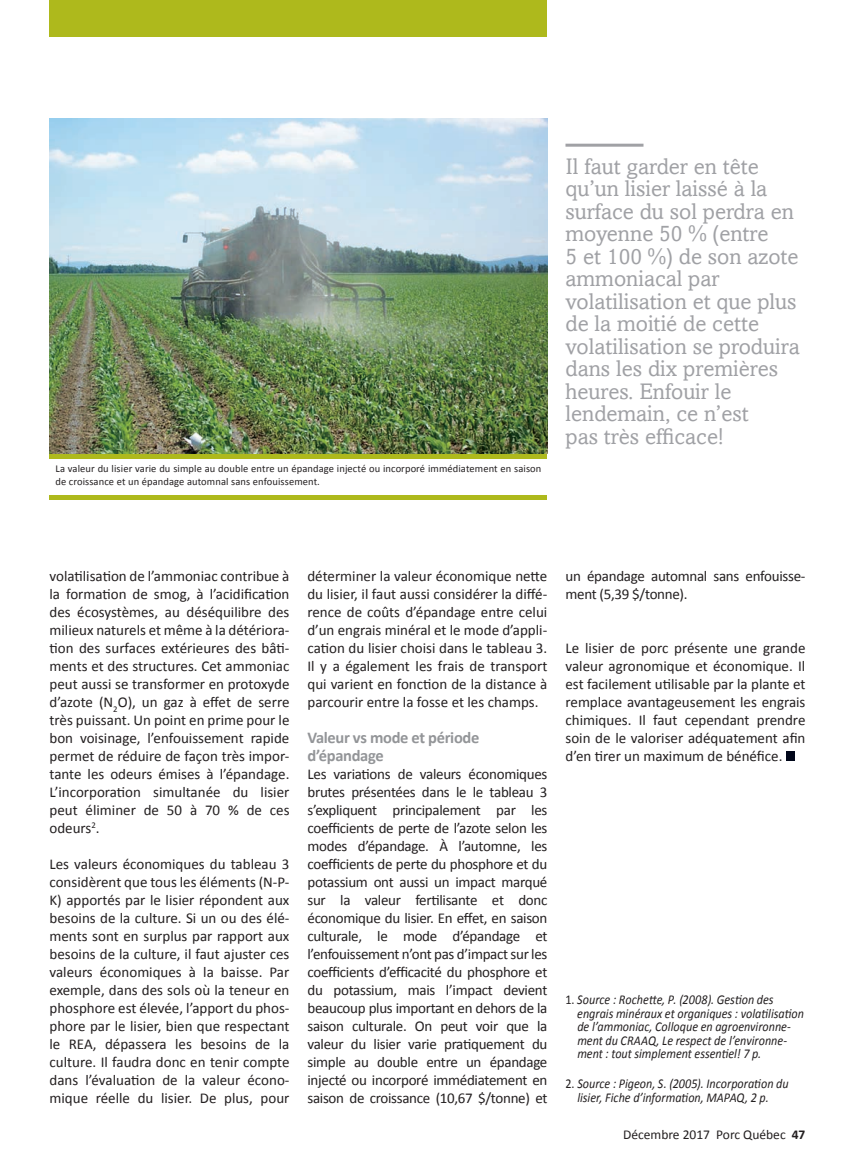
<style>
.page{position:relative;width:864px;height:1175px;background:#fff}
.page>*{position:absolute;margin:0;border:0;box-sizing:border-box;transform-origin:0 0}
.t1{font:22.5px/22.5px "Amasis";color:#a0a1a5}
.t2{font:700 16.5px/18px "Calibri";letter-spacing:-.02em;color:#939598}
.t3{font:15px/18px "Calibri";color:#231f20;text-align:justify}
.t4{font:15px/18px "Calibri";letter-spacing:-.02em;color:#231f20}
.t5{font:italic 13.5px/13.5px "Calibri";color:#231f20;scale:.9 1}
.t6{font:13.5px "Calibri";color:#231f20}
.t7{font:10.5px/12.8px "Calibri";letter-spacing:.01em;color:#231f20}
.s1{font-style:normal}
.s2{font-weight:700}
</style>
<div class="page">
<div style="left:50px;top:0;width:498px;height:37px;background:#aeb91c"></div>
<div style="left:786px;top:752px;width:9px;height:8px;background:#01071a"></div>
<hr style="left:566px;top:144px;width:78px;height:3px;background:#a0a1a5">
<img style="left:50px;top:118px;width:498px;height:336px">
<hr style="left:50px;top:454px;width:498px;height:4px;background:#aeb91c">
<div style="left:50px;top:495px;width:498px;height:5px;background:#aeb91c"></div>
<p class="t7" style="left:56px;top:462px;width:487px">La valeur du lisier varie du simple au double entre un épandage injecté ou incorporé immédiatement en saison de croissance et un épandage automnal sans enfouissement.</p>
<p class="t1" style="left:566px;top:154px;width:236px">Il faut garder en tête qu’un lisier laissé à la surface du sol perdra en moyenne 50 % (entre<br>5 et 100 %) de son azote ammoniacal par volatilisation et que plus de la moitié de cette volatilisation se produira dans les dix premières heures. Enfouir le lendemain, ce n’est<br>pas très efficace!</p>
<p class="t3" style="left:50px;top:566px;width:241px">vola lisa on de l’ammoniac contribue à</p>
<p class="t3" style="left:50px;top:584px;width:241px">la forma on de smog, à l’acidifica on</p>
<p class="t3" style="left:50px;top:602px;width:241px">des écosystèmes, au déséquilibre des</p>
<p class="t3" style="left:50px;top:620px;width:241px">milieux naturels et même à la détériora-</p>
<p class="t3" style="left:58px;top:638px;width:233px">on des surfaces extérieures des bâ -</p>
<p class="t3" style="left:50px;top:656px;width:241px">ments et des structures. Cet ammoniac</p>
<p class="t3" style="left:50px;top:674px;width:241px">peut aussi se transformer en protoxyde</p>
<p class="t3" style="left:50px;top:692px;width:242px">d’azote (N<sub>2</sub>O), un gaz à effet de serre</p>
<p class="t3" style="left:50px;top:710px;width:241px">très puissant. Un point en prime pour le</p>
<p class="t3" style="left:50px;top:728px;width:241px">bon voisinage, l’enfouissement rapide</p>
<p class="t3" style="left:50px;top:746px;width:241px">permet de réduire de façon très impor-</p>
<p class="t3" style="left:50px;top:764px;width:241px">tante les odeurs émises à l’épandage.</p>
<p class="t3" style="left:50px;top:782px;width:241px">L’incorpora on simultanée du lisier</p>
<p class="t3" style="left:50px;top:800px;width:242px">peut éliminer de 50 à 70 % de ces</p>
<p class="t3" style="left:50px;top:818px;width:52px">odeurs<sup>2</sup>.</p>
<p class="t3" style="left:49px;top:854px;width:242px">Les valeurs économiques du tableau 3 considèrent que tous les éléments (N-P-K) apportés par le lisier répondent aux besoins de la culture. Si un ou des élé&shy;ments sont en surplus par rapport aux besoins de la culture, il faut ajuster ces valeurs économiques à la baisse. Par exemple, dans des sols où la teneur en phosphore est élevée, l’apport du phos&shy;phore par le lisier, bien que respectant le REA, dépassera les besoins de la culture. Il faudra donc en tenir compte dans l’évalua on de la valeur écono&shy;mique réelle du lisier. De plus, pour</p>
<p class="t3" style="left:307px;top:566px;width:241px">déterminer la valeur économique ne"e du lisier, il faut aussi considérer la diffé&shy;rence de coûts d’épandage entre celui d’un engrais minéral et le mode d’appli&shy;ca on du lisier choisi dans le tableau 3.<br>Il y a également les frais de transport qui varient en fonc on de la distance à parcourir entre la fosse et les champs.</p>
<p class="t2" style="left:308px;top:728px;width:173px">Valeur vs mode et période d’épandage</p>
<p class="t3" style="left:308px;top:764px;width:241px">Les varia ons de valeurs économiques brutes présentées dans le le tableau 3 s’expliquent principalement par les coefficients de perte de l’azote selon les modes d’épandage. À l’automne, les coefficients de perte du phosphore et du potassium ont aussi un impact marqué sur la valeur fer lisante et donc économique du lisier. En effet, en saison culturale, le mode d’épandage et l’enfouissement n’ont pas d’impact sur les coefficients d’efficacité du phosphore et du potassium, mais l’im pact devient beaucoup plus important en dehors de la saison culturale. On peut voir que la valeur du lisier varie pra quement du simple au double entre un épandage injecté ou incorporé immédiatement en saison de croissance (10,67 $/tonne) et</p>
<p class="t4" style="left:566px;top:566px;width:241px">un épandage automnal sans enfouis se&shy;ment (5,39 $/tonne).</p>
<p class="t3" style="left:566px;top:638px;width:242px">Le lisier de porc présente une grande valeur agronomique et économique. Il est facilement u lisable par la plante et remplace avantageusement les engrais chimiques. Il faut cependant prendre soin de le valoriser adéquatement afin d’en rer un maximum de bénéfice.</p>
<p class="t5" style="left:577px;top:993px;width:253px;text-indent:-12px"><span class="s1">1.</span> Source : Roche e, P. (2008). Ges! on des engrais minéraux et organiques : vola! lisa! on de l’ammoniac, Colloque en agroenvironne&shy;ment du CRAAQ, Le respect de l’environne&shy;ment : tout simplement essen! el! 7 p.</p>
<p class="t5" style="left:566px;top:1077px;width:249px;text-align:center"><span class="s1">2.</span> Source : Pigeon, S. (2005). Incorpora! on du lisier, Fiche d’informa! on, MAPAQ, 2 p.</p>
<p class="t6" style="left:623px;top:1125px;width:184px">Décembre 2017 Porc Québec <span class="s2">47</span></p>
</div>
